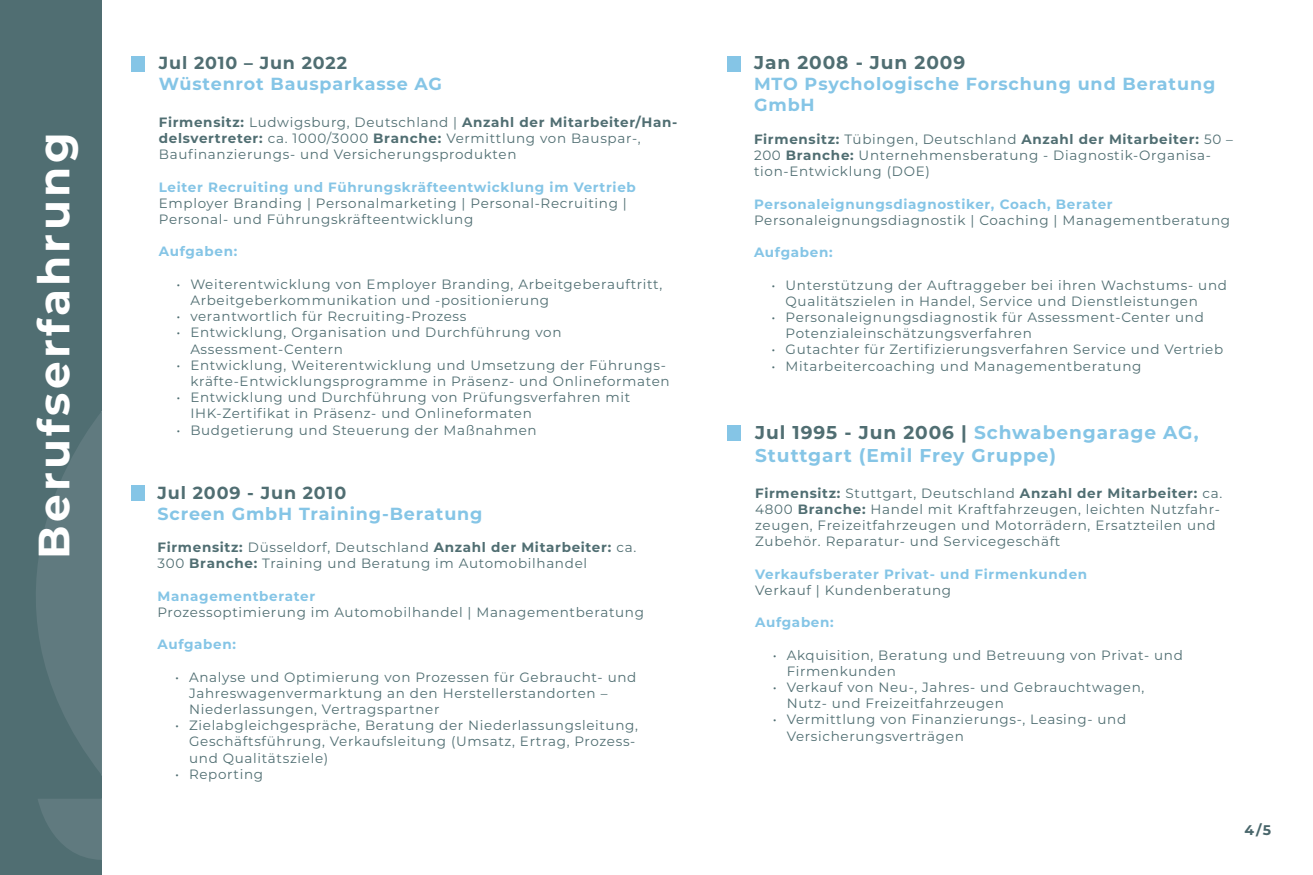
<style>
.page{position:relative;width:1313px;height:875px;background:#fff}
.page>*{position:absolute;margin:0;border:0;box-sizing:border-box;transform-origin:0 0}
.t1{font:700 43.75px "Montserrat";letter-spacing:.075em;color:#fff}
.t2{font:700 18.55px/22.2px "Montserrat";letter-spacing:.05em;color:#85c5e6}
.t3{font:700 18.55px "Montserrat";letter-spacing:.05em;color:#506e72}
.t4{font:700 17.5px/21px "Montserrat";letter-spacing:.05em;color:#85c5e6}
.t5{font:700 17.5px "Montserrat";letter-spacing:.05em;color:#506e72}
.t6{font:700 14px "Montserrat";color:#49666b}
.t7{font:13.47px/16.3px "Montserrat";letter-spacing:.05em;color:#506e72}
.t8{font:700 13.47px "Montserrat";letter-spacing:.05em;color:#85c5e6}
.s1{font-weight:700}
.s2{color:#506e72}
</style>
<div class="page">
<div style="left:0;top:0;width:102px;height:875px;background:#506e72"></div>
<div style="left:131px;top:56px;width:13px;height:15px;background:#85c5e6"></div>
<div style="left:727px;top:56px;width:14px;height:15px;background:#85c5e6"></div>
<div style="left:131px;top:486px;width:13px;height:15px;background:#85c5e6"></div>
<div style="left:727px;top:425px;width:14px;height:16px;background:#85c5e6"></div>
<svg style="left:38px;top:799px;width:64px;height:61px"></svg>
<svg style="left:36px;top:411px;width:66px;height:365px"></svg>
<h1 class="t1" style="left:22px;top:559px;width:428px;rotate:-90deg">Berufserfahrung</h1>
<p class="t5" style="left:159px;top:50px;width:190px">Jul 2010 – Jun 2022</p>
<p class="t4" style="left:159px;top:72px;width:285px">Wüstenrot Bausparkasse AG</p>
<p class="t7" style="left:159px;top:113px;width:520px"><span class="s1">Firmensitz:</span> Ludwigsburg, Deutschland | <span class="s1">Anzahl der Mitarbeiter/Han&shy;delsvertreter:</span> ca. 1000/3000 <span class="s1">Branche:</span> Vermittlung von Bauspar-,<br>Baufinanzierungs- und Versicherungsprodukten</p>
<p class="t8" style="left:159px;top:177px;width:478px">Leiter Recruiting und Führungskräfteentwicklung im Vertrieb</p>
<p class="t7" style="left:159px;top:194px;width:469px">Employer Branding | Personalmarketing | Personal-Recruiting |<br>Personal- und Führungskräfteentwicklung</p>
<p class="t8" style="left:159px;top:242px;width:80px">Aufgaben:</p>
<p class="t7" style="left:190px;top:275px;width:473px;text-indent:-14px">• Weiterentwicklung von Employer Branding, Arbeitgeberauftritt,<br>Arbeitgeberkommunikation und -positionierung</p>
<p class="t7" style="left:176px;top:308px;width:292px">• verantwortlich für Recruiting-Prozess</p>
<p class="t7" style="left:190px;top:324px;width:373px;text-indent:-14px">• Entwicklung, Organisation und Durchführung von<br>Assessment-Centern</p>
<p class="t7" style="left:176px;top:356px;width:495px;text-align:right">• Entwicklung, Weiterentwicklung und Umsetzung der Führungs&shy;kräfte-Entwicklungsprogramme in Präsenz- und Onlineformaten</p>
<p class="t7" style="left:190px;top:389px;width:441px;text-indent:-14px">• Entwicklung und Durchführung von Prüfungsverfahren mit<br>IHK-Zertifikat in Präsenz- und Onlineformaten</p>
<p class="t7" style="left:176px;top:421px;width:362px">• Budgetierung und Steuerung der Maßnahmen</p>
<p class="t5" style="left:157px;top:480px;width:190px">Jul 2009 - Jun 2010</p>
<p class="t4" style="left:157px;top:502px;width:326px">Screen GmbH Training-Beratung</p>
<p class="t7" style="left:157px;top:539px;width:480px"><span class="s1">Firmensitz:</span> Düsseldorf, Deutschland <span class="s1">Anzahl der Mitarbeiter:</span> ca.<br>300 <span class="s1">Branche:</span> Training und Beratung im Automobilhandel</p>
<p class="t8" style="left:157px;top:586px;width:159px">Managementberater</p>
<p class="t7" style="left:157px;top:603px;width:488px">Prozessoptimierung im Automobilhandel | Managementberatung</p>
<p class="t8" style="left:157px;top:635px;width:80px">Aufgaben:</p>
<p class="t7" style="left:189px;top:668px;width:449px;text-indent:-14px">• Analyse und Optimierung von Prozessen für Gebraucht- und<br>Jahreswagenvermarktung an den Herstellerstandorten –<br>Niederlassungen, Vertragspartner</p>
<p class="t7" style="left:189px;top:717px;width:450px;text-indent:-14px">• Zielabgleichgespräche, Beratung der Niederlassungsleitung,<br>Geschäftsführung, Verkaufsleitung (Umsatz, Ertrag, Prozess&shy;und Qualitätsziele)</p>
<p class="t7" style="left:175px;top:765px;width:90px">• Reporting</p>
<h2 class="t3" style="left:754px;top:49px;width:213px">Jan 2008 - Jun 2009</h2>
<p class="t4" style="left:754px;top:73px;width:463px">MTO Psychologische Forschung und Beratung<br>GmbH</p>
<p class="t7" style="left:754px;top:130px;width:480px"><span class="s1">Firmensitz:</span> Tübingen, Deutschland <span class="s1">Anzahl der Mitarbeiter:</span> 50 –<br>200 <span class="s1">Branche:</span> Unternehmensberatung - Diagnostik-Organisa&shy;tion-Entwicklung (DOE)</p>
<p class="t8" style="left:754px;top:194px;width:360px">Personaleignungsdiagnostiker, Coach, Berater</p>
<p class="t7" style="left:754px;top:211px;width:477px">Personaleignungsdiagnostik | Coaching | Managementberatung</p>
<p class="t8" style="left:754px;top:243px;width:80px">Aufgaben:</p>
<p class="t7" style="left:785px;top:276px;width:443px;text-indent:-14px">• Unterstützung der Auftraggeber bei ihren Wachstums- und<br>Qualitätszielen in Handel, Service und Dienstleistungen</p>
<p class="t7" style="left:785px;top:309px;width:420px;text-indent:-14px">• Personaleignungsdiagnostik für Assessment-Center und<br>Potenzialeinschätzungsverfahren</p>
<p class="t7" style="left:771px;top:341px;width:453px">• Gutachter für Zertifizierungsverfahren Service und Vertrieb</p>
<p class="t7" style="left:771px;top:357px;width:371px">• Mitarbeitercoaching und Managementberatung</p>
<h2 class="t2" style="left:755px;top:421px;width:445px"><span class="s2">Jul 1995 - Jun 2006 |</span> Schwabengarage AG,<br>Stuttgart (Emil Frey Gruppe)</h2>
<p class="t7" style="left:755px;top:484px;width:468px"><span class="s1">Firmensitz:</span> Stuttgart, Deutschland <span class="s1">Anzahl der Mitarbeiter:</span> ca.<br>4800 <span class="s1">Branche:</span> Handel mit Kraftfahrzeugen, leichten Nutzfahr&shy;zeugen, Freizeitfahrzeugen und Motorrädern, Ersatzteilen und Zubehör. Reparatur- und Servicegeschäft</p>
<p class="t8" style="left:755px;top:564px;width:333px">Verkaufsberater Privat- und Firmenkunden</p>
<p class="t7" style="left:755px;top:581px;width:197px">Verkauf | Kundenberatung</p>
<p class="t8" style="left:755px;top:613px;width:80px">Aufgaben:</p>
<p class="t7" style="left:786px;top:646px;width:398px;text-indent:-14px">• Akquisition, Beratung und Betreuung von Privat- und<br>Firmenkunden</p>
<p class="t7" style="left:786px;top:679px;width:359px;text-indent:-14px">• Verkauf von Neu-, Jahres- und Gebrauchtwagen,<br>Nutz- und Freizeitfahrzeugen</p>
<p class="t7" style="left:786px;top:711px;width:341px;text-indent:-14px">• Vermittlung von Finanzierungs-, Leasing- und<br>Versicherungsverträgen</p>
<p class="t6" style="left:1244px;top:820px;width:28px">4/5</p>
</div>
